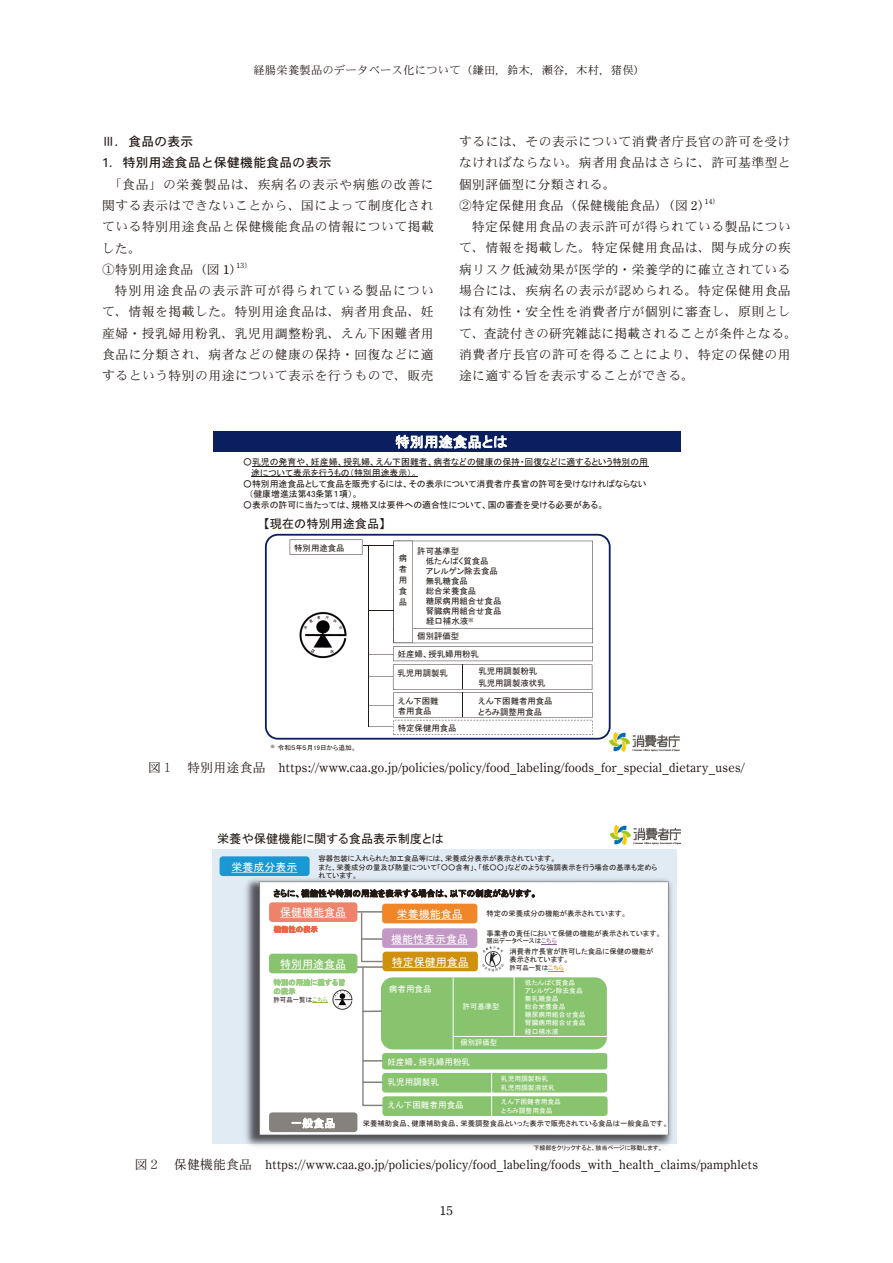
<style>
.page{position:relative;width:893px;height:1263px;background:#fff}
.page>*{position:absolute;margin:0;border:0;box-sizing:border-box;transform-origin:0 0}
.t1{font:14.4px "MS P Gothic";letter-spacing:.005em;color:#fff}
.t2{font:12.75px/21.3px "DFHS Mincho W3 WIN RKSJ H";letter-spacing:.04em;color:#231916}
.t3{font:12.75px "Century Oldstyle";letter-spacing:.025em;color:#231916}
.t4{font:12.75px/21.3px "DFHS Gothic W5 WIN RKSJ H";letter-spacing:.025em;color:#231916}
.t5{font:12.3px "MS P Gothic";color:#231916}
.t6{font:12.15px "MS P Gothic";color:#231916}
.t7{font:11.25px "DFHS Mincho W3 WIN RKSJ H";letter-spacing:.025em;color:#231916}
.t8{font:10.95px "MS P Gothic";color:#fff}
.t9{font:8.85px/10.6px "MS P Gothic";color:#231916}
.t10{font:8.55px "MS P Gothic";color:#231916}
.t11{font:8.55px "MS P Gothic";color:#fff}
.t12{font:8.4px/10.1px "MS P Gothic";color:#231916}
.t13{font:7.5px "Century Oldstyle";color:#231916}
.t14{font:7.35px/8.9px "MS P Gothic";color:#231916}
.t15{font:7.35px/8.9px "MS P Gothic";letter-spacing:.005em;color:#9ccd84}
.t16{font:7.35px "MS P Gothic";color:#fff}
.t17{font:7.35px "MS P Gothic";letter-spacing:.005em;color:#ec664a}
.t18{font:6.75px/8.1px "MS P Gothic";color:#fff}
.t19{font:6.6px "MS P Gothic";color:#231916}
.t20{font:6.45px "MS P Gothic";color:#231916}
.t21{font:6.15px "MS P Gothic";color:#231916}
.s1{font-family:"Univers LT Std"}
.s2{font-family:"Century Oldstyle"}
.s3{font-family:"DFHS Mincho W3 WIN RKSJ H"}
.s4{color:#8a5d9e}
.s5{color:#cf900d}
.s6{color:#8dbc4c}
</style>
<div class="page">
<hr style="left:252px;top:466px;width:396px;height:1px;background:#231916">
<hr style="left:251px;top:477px;width:166px;height:1px;background:#231916">
<svg style="left:265px;top:534px;width:346px;height:206px"></svg>
<hr style="left:362px;top:545px;width:31px;height:1px;background:#231916">
<svg style="left:290px;top:540px;width:72px;height:14px"></svg>
<div style="left:213px;top:431px;width:467px;height:21px;background:#0a1e60"></div>
<svg style="left:368px;top:541px;width:225px;height:194px"></svg>
<img style="left:297px;top:609px;width:54px;height:52px">
<hr style="left:368px;top:545px;width:1px;height:182px;background:#231916">
<img style="left:609px;top:733px;width:71px;height:18px">
<img style="left:610px;top:825px;width:70px;height:19px">
<div style="left:213px;top:849px;width:464px;height:295px;background:#e1ebf3"></div>
<img style="left:246px;top:874px;width:426px;height:272px">
<div style="left:269px;top:1112px;width:88px;height:20px;background:#85827d;border-radius:3px"></div>
<div style="left:382px;top:1053px;width:225px;height:16px;background:#88c46d;border-radius:3px"></div>
<div style="left:381px;top:977px;width:226px;height:72px;background:#88c46d;border-radius:12px"></div>
<div style="left:382px;top:1073px;width:225px;height:19px;background:#88c46d;border-radius:3px"></div>
<div style="left:382px;top:1096px;width:226px;height:20px;background:#88c46d;border-radius:3px"></div>
<hr style="left:491px;top:1070px;width:1px;height:46px;background:#fff">
<hr style="left:453px;top:977px;width:1px;height:73px;background:#fff">
<svg style="left:312px;top:1002px;width:16px;height:1px"></svg>
<svg style="left:541px;top:944px;width:16px;height:1px"></svg>
<svg style="left:548px;top:971px;width:16px;height:1px"></svg>
<hr style="left:453px;top:1036px;width:156px;height:1px;background:#fff">
<hr style="left:514px;top:973px;width:1px;height:64px;background:#fff">
<div style="left:220px;top:856px;width:90px;height:20px;background:#1a98d2;border-radius:3px"></div>
<svg style="left:232px;top:872px;width:66px;height:1px"></svg>
<div style="left:269px;top:902px;width:88px;height:20px;background:#ef836a;border-radius:3px"></div>
<div style="left:383px;top:952px;width:95px;height:19px;background:#cf900d;border-radius:3px"></div>
<svg style="left:392px;top:967px;width:77px;height:1px"></svg>
<div style="left:382px;top:904px;width:95px;height:19px;background:#f08627;border-radius:3px"></div>
<svg style="left:397px;top:919px;width:66px;height:1px"></svg>
<div style="left:382px;top:928px;width:95px;height:20px;background:#c398c4;border-radius:3px"></div>
<svg style="left:391px;top:944px;width:77px;height:1px"></svg>
<div style="left:269px;top:954px;width:88px;height:19px;background:#88c46d;border-radius:3px"></div>
<svg style="left:280px;top:969px;width:66px;height:1px"></svg>
<img style="left:331px;top:989px;width:22px;height:21px">
<img style="left:481px;top:946px;width:24px;height:26px">
<svg style="left:356px;top:911px;width:28px;height:196px;background:#edefe9"></svg>
<hr style="left:362px;top:1010px;width:20px;height:2px;background:#85827d">
<svg style="left:280px;top:917px;width:66px;height:1px"></svg>
<p class="t7" style="left:253px;top:64px;width:393px">経腸栄養製品のデータベース化について（鎌田，鈴木，瀬谷，木村，猪俣）</p>
<p class="t4" style="left:102px;top:131px;width:231px">Ⅲ．食品の表示<br><span class="s1">1</span>．特別用途食品と保健機能食品の表示</p>
<p class="t2" style="left:102px;top:173px;width:333px;text-indent:6px">「食品」の栄養製品は、疾病名の表示や病態の改善に関する表示はできないことから、国によって制度化されている特別用途食品と保健機能食品の情報について掲載した。<br>①特別用途食品（図 <span class="s2">1</span>）</p>
<p class="t13" style="left:236px;top:260px;width:17px">13<span class="s3">）</span></p>
<p class="t2" style="left:102px;top:280px;width:333px;text-align:justify;text-indent:13px">特別用途食品の表示許可が得られている製品について、情報を掲載した。特別用途食品は、病者用食品、妊産婦・授乳婦用粉乳、乳児用調整粉乳、えん下困難者用食品に分類され、病者などの健康の保持・回復などに適するという特別の用途について表示を行うもので、販売</p>
<p class="t2" style="left:459px;top:131px;width:333px">するには、その表示について消費者庁長官の許可を受けなければならない。病者用食品はさらに、許可基準型と個別評価型に分類される。<br>②特定保健用食品（保健機能食品）（図 <span class="s2">2</span>）</p>
<p class="t13" style="left:705px;top:197px;width:17px">14<span class="s3">）</span></p>
<p class="t2" style="left:459px;top:216px;width:339px;text-indent:13px">特定保健用食品の表示許可が得られている製品について、情報を掲載した。特定保健用食品は、関与成分の疾病リスク低減効果が医学的・栄養学的に確立されている場合には、疾病名の表示が認められる。特定保健用食品は有効性・安全性を消費者庁が個別に審査し、原則として、査読付きの研究雑誌に掲載されることが条件となる。消費者庁長官の許可を得ることにより、特定の保健の用途に適する旨を表示することができる。</p>
<p class="t1" style="left:395px;top:435px;width:114px">特別用途食品とは</p>
<p class="t9" style="left:251px;top:457px;width:398px;text-indent:-8px">○乳児の発育や、妊産婦、授乳婦、えん下困難者、病者などの健康の保持・回復などに適するという特別の用途について表示を行うもの（特別用途表示）。</p>
<p class="t9" style="left:249px;top:478px;width:399px;text-indent:-6px">○特別用途食品として食品を販売するには、その表示について消費者庁長官の許可を受けなければならない（健康増進法第43条第１項）。</p>
<p class="t9" style="left:243px;top:499px;width:362px">○表示の許可に当たっては、規格又は要件への適合性について、国の審査を受ける必要がある。</p>
<p class="t6" style="left:264px;top:518px;width:123px">【現在の特別用途食品】</p>
<p class="t12" style="left:426px;top:545px;width:77px;text-indent:-9px">許可基準型<br>低たんぱく質食品<br>アレルゲン除去食品無乳糖食品<br>総合栄養食品<br>糖尿病用組合せ食品腎臓病用組合せ食品経口補水液<sup>※</sup></p>
<p class="t12" style="left:417px;top:631px;width:43px">個別評価型</p>
<p class="t12" style="left:294px;top:543px;width:52px">特別用途食品</p>
<p class="t12" style="left:399px;top:552px;width:9px;line-height:10.9px;text-align:justify">病者用食品</p>
<p class="t19" style="left:271px;top:744px;width:87px"><sup>※</sup> 令和５年５月19日から追加。</p>
<p class="t12" style="left:398px;top:649px;width:83px">妊産婦、授乳婦用粉乳</p>
<p class="t12" style="left:398px;top:695px;width:42px">えん下困難者用食品</p>
<p class="t12" style="left:398px;top:723px;width:60px">特定保健用食品</p>
<p class="t12" style="left:397px;top:668px;width:52px">乳児用調製乳</p>
<p class="t12" style="left:478px;top:666px;width:69px;line-height:11.1px">乳児用調製粉乳乳児用調製液状乳</p>
<p class="t12" style="left:478px;top:695px;width:76px;line-height:11.1px">えん下困難者用食品とろみ調整用食品</p>
<p class="t3" style="left:148px;top:760px;width:598px"><span class="s3">図１　特別用途食品　</span>https://www.caa.go.jp/policies/policy/food_labeling/foods_for_special_dietary_uses/</p>
<p class="t5" style="left:217px;top:833px;width:228px">栄養や保健機能に関する食品表示制度とは</p>
<p class="t8" style="left:232px;top:861px;width:67px">栄養成分表示</p>
<p class="t14" style="left:318px;top:853px;width:341px">容器包装に入れられた加工食品等には、栄養成分表示が表示されています。<br>また、栄養成分の量及び熱量について「○○含有」、「低○○」などのような強調表示を行う場合の基準も定められています。</p>
<p class="t10" style="left:273px;top:889px;width:265px">さらに、機能性や特別の用途を表示する場合は、以下の制度があります。</p>
<p class="t8" style="left:280px;top:906px;width:68px">保健機能食品</p>
<p class="t8" style="left:397px;top:909px;width:67px">栄養機能食品</p>
<p class="t8" style="left:391px;top:933px;width:78px">機能性表示食品</p>
<p class="t14" style="left:486px;top:909px;width:142px">特定の栄養成分の機能が表示されています。</p>
<p class="t14" style="left:486px;top:928px;width:177px">事業者の責任において保健の機能が表示されています。</p>
<p class="t20" style="left:486px;top:938px;width:72px">届出データベースは<span class="s4">こちら</span></p>
<p class="t14" style="left:509px;top:947px;width:145px;line-height:8.4px">消費者庁長官が許可した食品に保健の機能が表示されています。</p>
<p class="t20" style="left:509px;top:965px;width:56px">許可品一覧は<span class="s5">こちら</span></p>
<p class="t17" style="left:274px;top:925px;width:46px">機能性の表示</p>
<p class="t8" style="left:392px;top:957px;width:78px">特定保健用食品</p>
<p class="t8" style="left:280px;top:959px;width:68px">特別用途食品</p>
<p class="t15" style="left:273px;top:978px;width:73px">特別の用途に適する旨の表示</p>
<p class="t20" style="left:273px;top:996px;width:56px">許可品一覧は<span class="s6">こちら</span></p>
<p class="t11" style="left:389px;top:985px;width:44px">病者用食品</p>
<p class="t16" style="left:463px;top:1002px;width:38px">許可基準型</p>
<p class="t16" style="left:460px;top:1039px;width:38px">個別評価型</p>
<p class="t11" style="left:387px;top:1057px;width:84px">妊産婦、授乳婦用粉乳</p>
<p class="t18" style="left:525px;top:979px;width:62px">低たんぱく質食品<br>アレルゲン除去食品無乳糖食品<br>総合栄養食品<br>糖尿病用組合せ食品腎臓病用組合せ食品経口補水液</p>
<p class="t18" style="left:501px;top:1074px;width:55px;line-height:8.9px">乳児用調製粉乳乳児用調製液状乳</p>
<p class="t11" style="left:387px;top:1078px;width:53px">乳児用調製乳</p>
<p class="t11" style="left:388px;top:1101px;width:78px">えん下困難者用食品</p>
<p class="t18" style="left:501px;top:1097px;width:61px;line-height:8.9px">えん下困難者用食品とろみ調整用食品</p>
<p class="t8" style="left:291px;top:1118px;width:46px">一般食品</p>
<p class="t14" style="left:363px;top:1118px;width:307px">栄養補助食品、健康補助食品、栄養調整食品といった表示で販売されている食品は一般食品です。</p>
<p class="t21" style="left:533px;top:1144px;width:131px">下線部をクリックすると、該当ページに移動します。</p>
<p class="t3" style="left:135px;top:1156px;width:625px"><span class="s3">図２　保健機能食品　</span>https://www.caa.go.jp/policies/policy/food_labeling/foods_with_health_claims/pamphlets</p>
<p class="t3" style="left:440px;top:1203px;width:15px">15</p>
</div>
